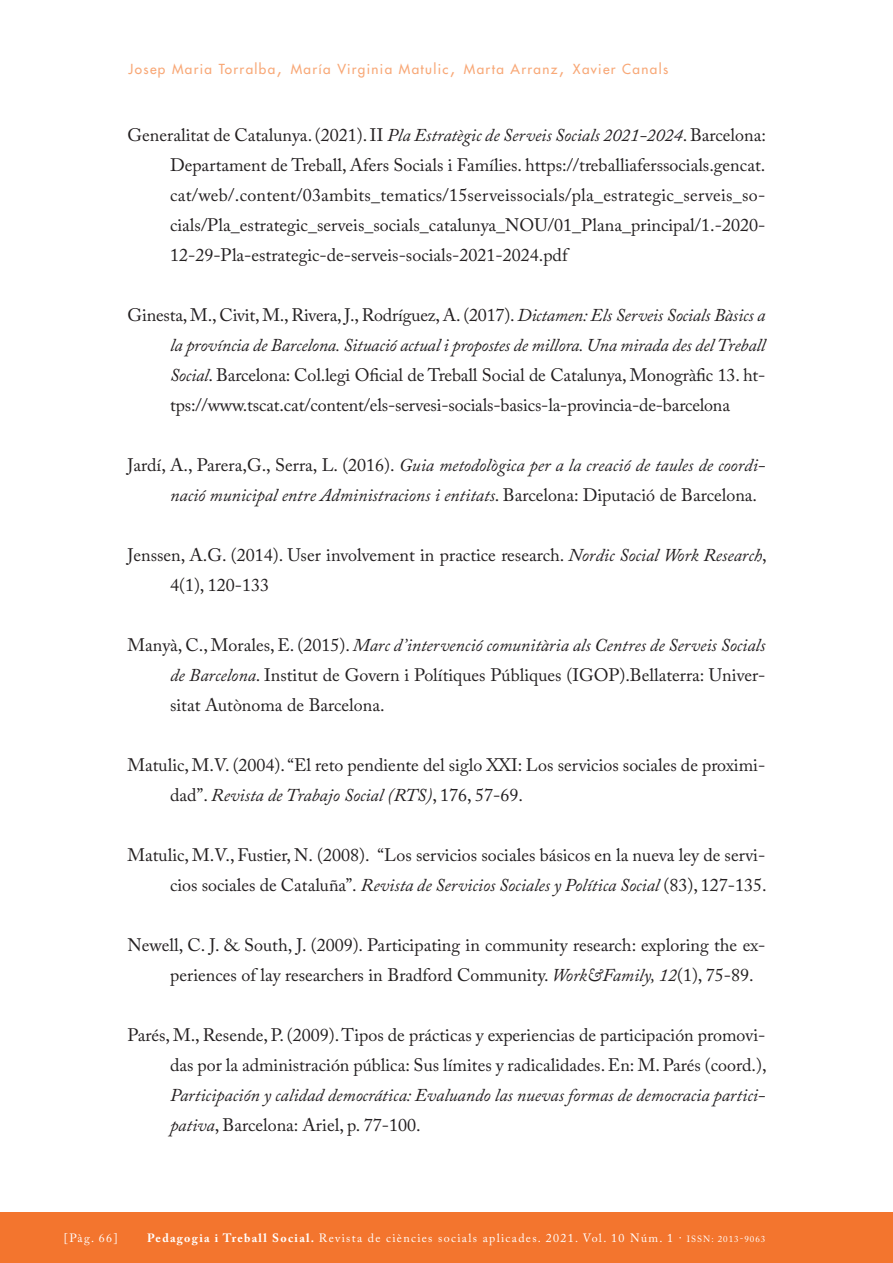
<style>
.page{position:relative;width:893px;height:1263px;background:#fff}
.page>*{position:absolute;margin:0;border:0;box-sizing:border-box;transform-origin:0 0}
.TEXT_COMU{font:18px/30px "Adobe Caslon Pro";color:#231f20;text-align:justify}
.TEXT_COMU-2{font:italic 18px/30px "Adobe Caslon Pro";color:#231f20}
.CAPÇALERA_ESQUERRA{font:13.5px "Futura";letter-spacing:.1em;color:#f8a877}
.t1{font:12px "Adobe Caslon Pro";letter-spacing:.11em;color:#fff}
.s1{font-size:18px}
.s2{font-style:italic}
.s3{font-style:normal}
.s4{font-weight:700}
.s5{font-size:9px}
</style>
<div class="page">
<div style="left:0;top:1212px;width:893px;height:51px;background:#f3752e"></div>
<p class="CAPÇALERA_ESQUERRA" style="left:129px;top:60px;width:541px">Josep Maria Torralba<span class="s1">,</span> María Virginia Matulic<span class="s1">,</span> Marta Arranz<span class="s1">,</span> Xavier Canals</p>
<p class="TEXT_COMU" style="left:170px;top:120px;width:597px;text-indent:-43px">Generalitat de Catalunya. (2021). II <span class="s2">Pla Estratègic de Serveis Socials 2021-2024</span>. Barcelona:<br>Departament de Treball, Afers Socials i Famílies. https://treballiaferssocials.gencat. cat/web/.content/03ambits_tematics/15serveissocials/pla_estrategic_serveis_so&shy;cials/Pla_estrategic_serveis_socials_catalunya_NOU/01_Plana_principal/1.-2020- 12-29-Pla-estrategic-de-serveis-socials-2021-2024.pdf</p>
<p class="TEXT_COMU" style="left:170px;top:300px;width:597px;text-indent:-43px">Ginesta, M., Civit, M., Rivera, J., Rodríguez, A. (2017). <span class="s2">Dictamen: Els Serveis Socials Bàsics a la província de Barcelona. Situació actual i propostes de millora. Una mirada des del Treball Social</span>. Barcelona: Col.legi Oficial de Treball Social de Catalunya, Monogràfic 13. ht&shy;tps://www.tscat.cat/content/els-servesi-socials-basics-la-provincia-de-barcelona</p>
<p class="TEXT_COMU-2" style="left:170px;top:450px;width:597px;text-indent:-43px"><span class="s3">Jardí, A., Parera,G., Serra, L. (2016).</span> Guia metodològica per a la creació de taules de coordi&shy;nació municipal entre Administracions i entitats<span class="s3">. Barcelona: Diputació de Barcelona.</span></p>
<p class="TEXT_COMU" style="left:170px;top:540px;width:598px;text-indent:-43px">Jenssen, A.G. (2014). User involvement in practice research. <span class="s2">Nordic Social Work Research</span>,<br>4(1), 120-133</p>
<p class="TEXT_COMU" style="left:170px;top:630px;width:597px;text-indent:-43px">Manyà, C., Morales, E. (2015). <span class="s2">Marc d’intervenció comunitària als Centres de Serveis Socials de Barcelona</span>. Institut de Govern i Polítiques Públiques (IGOP).Bellaterra: Univer&shy;sitat Autònoma de Barcelona.</p>
<p class="TEXT_COMU" style="left:170px;top:750px;width:597px;text-indent:-43px">Matulic, M.V. (2004). “El reto pendiente del siglo XXI: Los servicios sociales de proximi&shy;dad”. <span class="s2">Revista de Trabajo Social (RTS)</span>, 176, 57-69.</p>
<p class="TEXT_COMU" style="left:128px;top:840px;width:641px;text-align:right">Matulic, M.V., Fustier, N. (2008). “Los servicios sociales básicos en la nueva ley de servi&shy;cios sociales de Cataluña”. <span class="s2">Revista de Servicios Sociales y Política Social</span> (83), 127-135.</p>
<p class="TEXT_COMU" style="left:170px;top:930px;width:597px;text-indent:-43px">Newell, C. J. &amp; South, J. (2009). Participating in community research: exploring the ex&shy;periences of lay researchers in Bradford Community. <span class="s2">Work&amp;Family, 12</span>(1), 75-89.</p>
<p class="TEXT_COMU" style="left:170px;top:1020px;width:598px;text-indent:-43px">Parés, M., Resende, P. (2009). Tipos de prácticas y experiencias de participación promovi&shy;das por la administración pública: Sus límites y radicalidades. En: M. Parés (coord.), <span class="s2">Participación y calidad democrática: Evaluando las nuevas formas de democracia partici&shy;pativa</span>, Barcelona: Ariel, p. 77-100.</p>
<p class="t1" style="left:64px;top:1231px;width:56px">[Pàg. 66]</p>
<p class="t1" style="left:147px;top:1231px;width:620px"><span class="s4">Pedagogia i Treball Social.</span> Revista de ciències socials aplicades. 2021. Vol. 10 Núm. 1 · <span class="s5">ISSN: 2013-9063</span></p>
</div>
